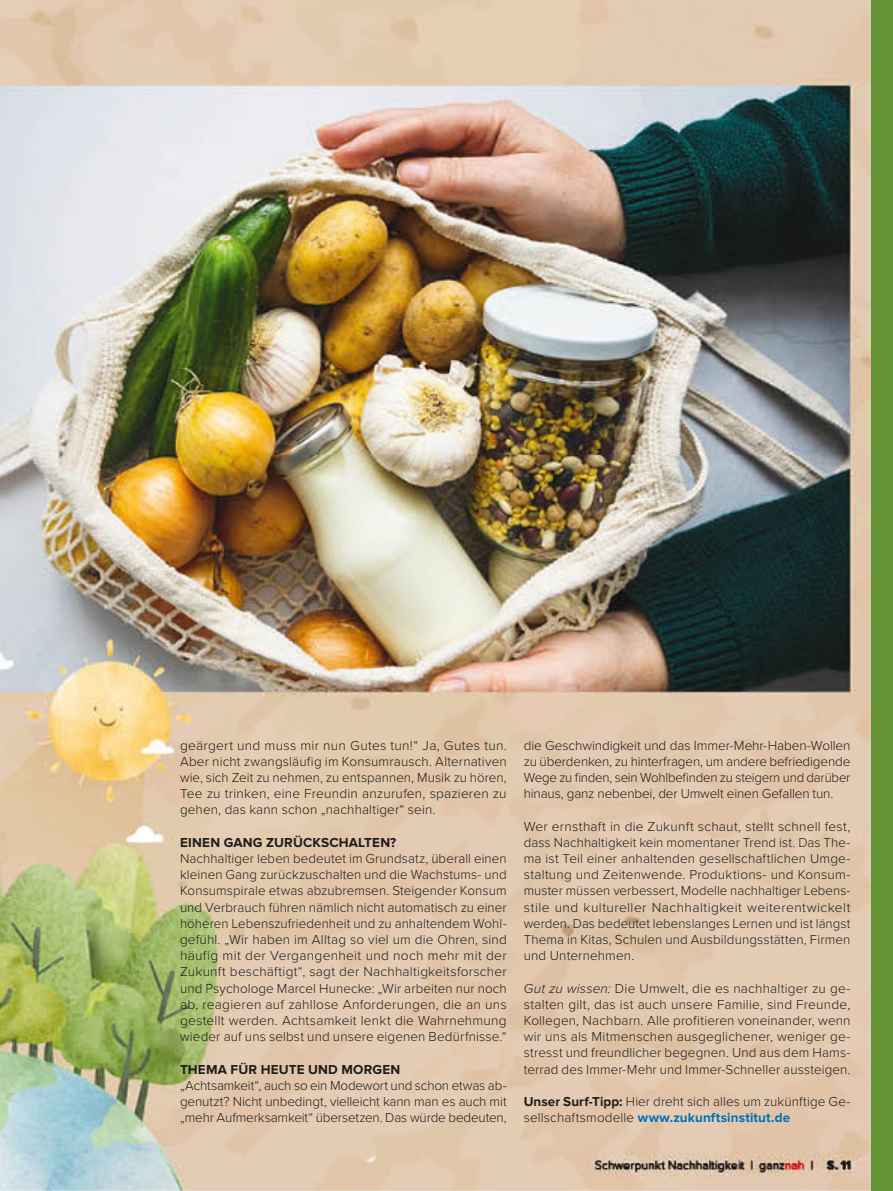
<style>
.page{position:relative;width:893px;height:1191px;background:#fff}
.page>*{position:absolute;margin:0;border:0;box-sizing:border-box;transform-origin:0 0}
.t1{font:300 13.5px/16.2px "Proxima Nova";letter-spacing:.005em;color:#1d1d1b;text-align:justify}
.t2{font:700 13.5px "Proxima Nova";letter-spacing:.015em;color:#1d1d1b}
.t3{font:300 12px "Proxima Nova";letter-spacing:.015em;color:#1d1d1b}
.s1{font-style:italic}
.s2{font-weight:700}
.s3{font-weight:700;color:#006fb7}
.s4{color:#d20b11}
</style>
<div class="page">
<img style="left:0;top:0;width:872px;height:1191px">
<div style="left:872px;top:0;width:21px;height:1191px;background:#659233"></div>
<p class="t1" style="left:180px;top:736px;width:328px">geärgert und muss mir nun Gutes tun!“ Ja, Gutes tun.<br>Aber nicht zwangsläufig im Konsumrausch. Alternativen wie, sich Zeit zu nehmen, zu entspannen, Musik zu hören, Tee zu trinken, eine Freundin anzurufen, spazieren zu gehen, das kann schon „nachhaltiger“ sein.</p>
<p class="t2" style="left:180px;top:834px;width:218px">EINEN GANG ZURÜCKSCHALTEN?</p>
<p class="t1" style="left:180px;top:849px;width:328px">Nachhaltiger leben bedeutet im Grundsatz, überall einen kleinen Gang zurückzuschalten und die Wachstums- und Konsumspirale etwas abzubremsen. Steigender Konsum und Verbrauch führen nämlich nicht automatisch zu einer höheren Lebenszufriedenheit und zu anhaltendem Wohl&shy;gefühl. „Wir haben im Alltag so viel um die Ohren, sind häufig mit der Vergangenheit und noch mehr mit der Zukunft beschäftigt“, sagt der Nachhaltigkeitsforscher und Psychologe Marcel Hunecke: „Wir arbeiten nur noch ab, reagieren auf zahllose Anforderungen, die an uns gestellt werden. Achtsamkeit lenkt die Wahrnehmung wieder auf uns selbst und unsere eigenen Bedürfnisse.“</p>
<p class="t2" style="left:180px;top:1061px;width:222px">THEMA FÜR HEUTE UND MORGEN</p>
<p class="t1" style="left:180px;top:1076px;width:328px">„Achtsamkeit“, auch so ein Modewort und schon etwas ab&shy;genutzt? Nicht unbedingt, vielleicht kann man es auch mit „mehr Aufmerksamkeit“ übersetzen. Das würde bedeuten,</p>
<p class="t1" style="left:524px;top:736px;width:328px">die Geschwindigkeit und das Immer-Mehr-Haben-Wollen zu überdenken, zu hinterfragen, um andere befriedigende Wege zu finden, sein Wohlbefinden zu steigern und darüber hinaus, ganz nebenbei, der Umwelt einen Gefallen tun.</p>
<p class="t1" style="left:524px;top:817px;width:328px">Wer ernsthaft in die Zukunft schaut, stellt schnell fest, dass Nachhaltigkeit kein momentaner Trend ist. Das The&shy;ma ist Teil einer anhaltenden gesellschaftlichen Umge&shy;staltung und Zeitenwende. Produktions- und Konsum&shy;muster müssen verbessert, Modelle nachhaltiger Lebens&shy;stile und kultureller Nachhaltigkeit weiterentwickelt werden. Das bedeutet lebenslanges Lernen und ist längst Thema in Kitas, Schulen und Ausbildungsstätten, Firmen und Unternehmen.</p>
<p class="t1" style="left:524px;top:979px;width:328px"><span class="s1">Gut zu wissen:</span> Die Umwelt, die es nachhaltiger zu ge&shy;stalten gilt, das ist auch unsere Familie, sind Freunde, Kollegen, Nachbarn. Alle profitieren voneinander, wenn wir uns als Mitmenschen ausgeglichener, weniger ge&shy;stresst und freundlicher begegnen. Und aus dem Hams&shy;terrad des Immer-Mehr und Immer-Schneller aussteigen.</p>
<p class="t1" style="left:524px;top:1092px;width:328px"><span class="s2">Unser Surf-Tipp:</span> Hier dreht sich alles um zukünftige Ge&shy;sellschaftsmodelle <span class="s3">www.zukunftsinstitut.de</span></p>
<p class="t3" style="left:595px;top:1155px;width:257px">Schwerpunkt Nachhaltigkeit | ganz<span class="s4">nah</span> | <span class="s2">S. 11</span></p>
</div>
